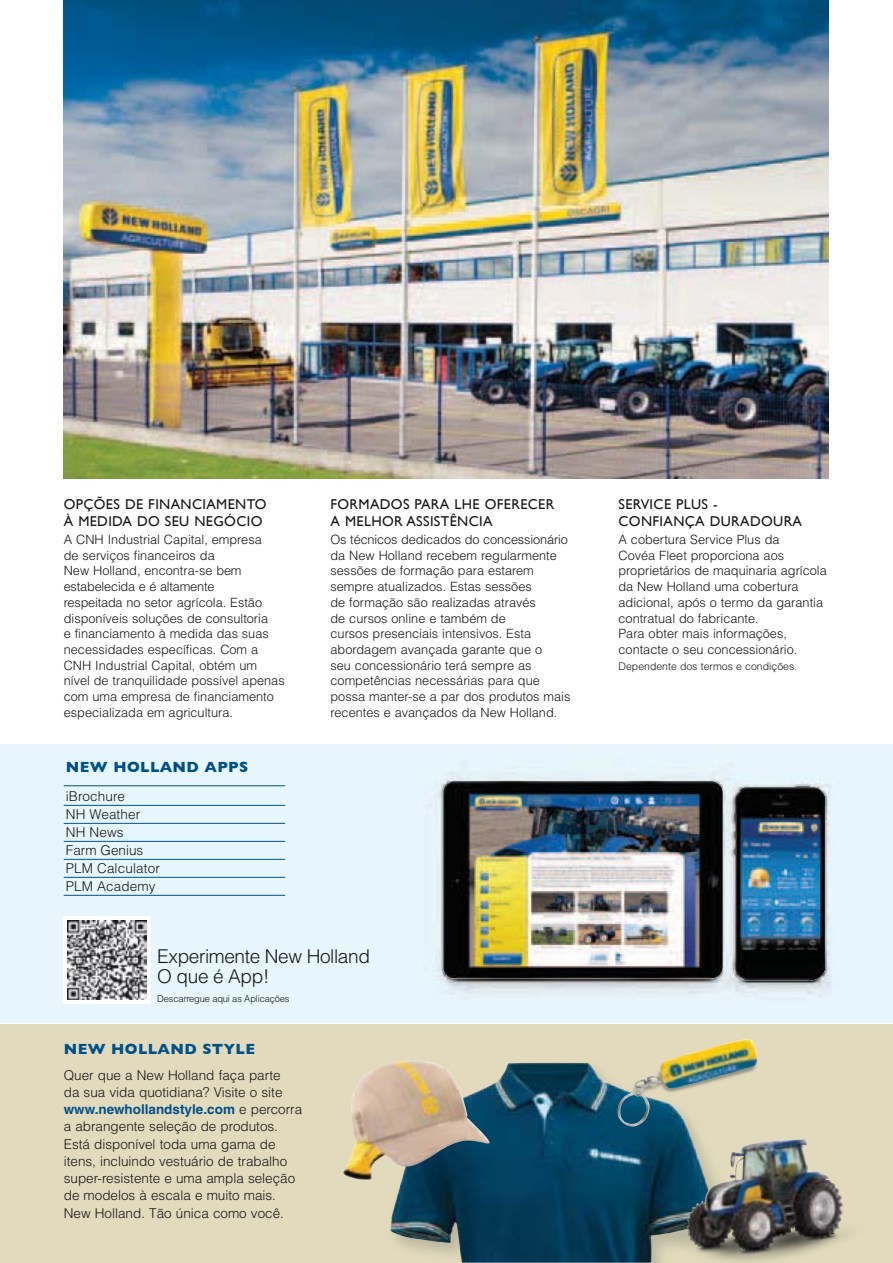
<style>
.page{position:relative;width:893px;height:1263px;background:#fff}
.page>*{position:absolute;margin:0;border:0;box-sizing:border-box;transform-origin:0 0}
.t1{font:300 19.05px/20px "Helvetica";letter-spacing:-.02em;color:#161619}
.t2{font:700 15px "Gill Sans";letter-spacing:.025em;color:#00508a}
.t3{font:14.25px/16.5px "Gill Sans";letter-spacing:.025em;color:#161619}
.t4{font:300 13.5px/17.2px "Helvetica";color:#161619}
.t5{font:300 12.75px/15.8px "Helvetica";color:#161619}
.t6{font:300 10.5px "Helvetica";color:#161619}
.t7{font:300 9.45px "Helvetica";letter-spacing:-.02em;color:#161619}
.s1{font-weight:700;color:#00508a}
</style>
<div class="page">
<img style="left:64px;top:0;width:765px;height:478px">
<div style="left:0;top:1025px;width:893px;height:238px;background:#e2dabc"></div>
<img style="left:532px;top:1062px;width:317px;height:200px">
<div style="left:0;top:744px;width:893px;height:278px;background:#e7f6fc"></div>
<img style="left:436px;top:765px;width:395px;height:229px">
<div style="left:64px;top:916px;width:87px;height:87px;background:#fff"></div>
<img style="left:68px;top:920px;width:79px;height:79px">
<hr style="left:64px;top:786px;width:221px;height:1px;background:#00508a">
<hr style="left:64px;top:805px;width:221px;height:1px;background:#00508a">
<hr style="left:64px;top:823px;width:221px;height:1px;background:#00508a">
<hr style="left:64px;top:841px;width:221px;height:1px;background:#00508a">
<hr style="left:64px;top:859px;width:221px;height:1px;background:#00508a">
<hr style="left:64px;top:877px;width:221px;height:1px;background:#00508a">
<hr style="left:64px;top:895px;width:221px;height:1px;background:#00508a">
<img style="left:443px;top:781px;width:383px;height:199px">
<img style="left:390px;top:1063px;width:326px;height:200px">
<img style="left:343px;top:1060px;width:147px;height:120px">
<img style="left:687px;top:1139px;width:156px;height:111px">
<img style="left:617px;top:1039px;width:141px;height:88px">
<p class="t3" style="left:64px;top:496px;width:204px">OPÇÕES DE FINANCIAMENTO<br>À MEDIDA DO SEU NEGÓCIO</p>
<p class="t5" style="left:64px;top:533px;width:222px">A CNH Industrial Capital, empresa<br>de serviços financeiros da<br>New Holland, encontra-se bem estabelecida e é altamente<br>respeitada no setor agrícola. Estão disponíveis soluções de consultoria<br>e financiamento à medida das suas necessidades específicas. Com a CNH Industrial Capital, obtém um nível de tranquilidade possível apenas com uma empresa de financiamento especializada em agricultura.</p>
<p class="t2" style="left:66px;top:758px;width:184px">NEW HOLLAND APPS</p>
<p class="t4" style="left:66px;top:788px;width:95px;line-height:18px">iBrochure<br>NH Weather<br>NH News<br>Farm Genius<br>PLM Calculator<br>PLM Academy</p>
<p class="t3" style="left:330px;top:496px;width:225px">FORMADOS PARA LHE OFERECER<br>A MELHOR ASSISTÊNCIA</p>
<p class="t5" style="left:330px;top:533px;width:241px">Os técnicos dedicados do concessionário da New Holland recebem regularmente sessões de formação para estarem sempre atualizados. Estas sessões<br>de formação são realizadas através<br>de cursos online e também de<br>cursos presenciais intensivos. Esta abordagem avançada garante que o<br>seu concessionário terá sempre as competências necessárias para que possa manter-se a par dos produtos mais recentes e avançados da New Holland.</p>
<h1 class="t1" style="left:157px;top:948px;width:214px">Experimente New Holland<br>O que é App!</h1>
<p class="t7" style="left:157px;top:996px;width:134px">Descarregue aqui as Aplicações</p>
<p class="t2" style="left:64px;top:1040px;width:193px">NEW HOLLAND STYLE</p>
<p class="t4" style="left:64px;top:1068px;width:240px">Quer que a New Holland faça parte<br>da sua vida quotidiana? Visite o site <span class="s1">www.newhollandstyle.com</span> e percorra a abrangente seleção de produtos.<br>Está disponível toda uma gama de itens, incluindo vestuário de trabalho super-resistente e uma ampla seleção de modelos à escala e muito mais.<br>New Holland. Tão única como você.</p>
<p class="t3" style="left:618px;top:496px;width:185px">SERVICE PLUS -<br>CONFIANÇA DURADOURA</p>
<p class="t5" style="left:618px;top:533px;width:210px">A cobertura Service Plus da<br>Covéa Fleet proporciona aos proprietários de maquinaria agrícola da New Holland uma cobertura adicional, após o termo da garantia contratual do fabricante.<br>Para obter mais informações, contacte o seu concessionário.</p>
<p class="t6" style="left:618px;top:662px;width:180px">Dependente dos termos e condições.</p>
</div>
